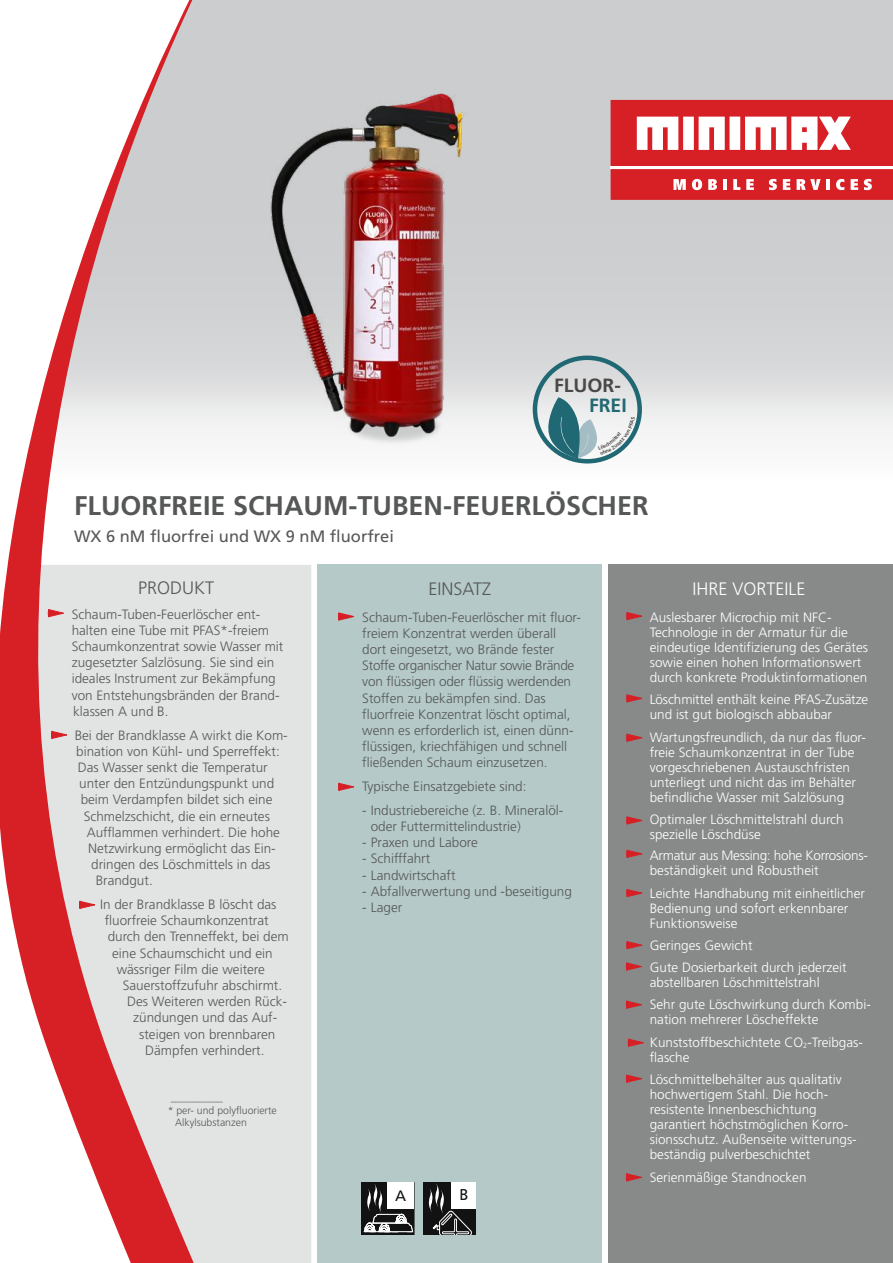
<style>
.page{position:relative;width:893px;height:1263px;background:#fff}
.page>*{position:absolute;margin:0;border:0;box-sizing:border-box;transform-origin:0 0}
.t1{font:700 27px "Frutiger CE";color:#565857}
.t2{font:700 19.2px "Frutiger CE";color:#4a4948}
.t3{font:700 19.2px "Frutiger CE";color:#236873}
.t4{font:300 18px "Frutiger CE";color:#565857}
.t5{font:300 18px "Frutiger CE";color:#fff}
.t6{font:16.5px "Frutiger CE";color:#565857}
.t7{font:15.6px "Frutiger BQ";color:#121212;scale:.96 1}
.t8{font:15px "Frutiger BQ";color:#121212}
.t9{font:300 13.5px/16.2px "Frutiger CE";color:#565857}
.t10{font:300 13.5px/15px "Frutiger CE";color:#fff}
.t11{font:300 13.5px/15px "Frutiger CE";letter-spacing:-.02em;color:#fff}
.t12{font:300 10.5px "Frutiger CE";color:#565857}
.t13{font:300 7.35px "Frutiger CE";color:#000}
</style>
<div class="page">
<img style="left:199px;top:0;width:694px;height:464px">
<div style="left:199px;top:565px;width:112px;height:698px;background:#e2e4e3"></div>
<div style="left:317px;top:565px;width:285px;height:698px;background:#b4c9c8"></div>
<svg style="left:338px;top:613px;width:16px;height:7px"></svg>
<div style="left:608px;top:565px;width:285px;height:698px;background:#878a89"></div>
<svg style="left:627px;top:694px;width:16px;height:8px"></svg>
<svg style="left:627px;top:734px;width:15px;height:8px"></svg>
<svg style="left:627px;top:816px;width:16px;height:8px"></svg>
<svg style="left:627px;top:889px;width:15px;height:8px"></svg>
<svg style="left:628px;top:1039px;width:16px;height:8px"></svg>
<svg style="left:611px;top:100px;width:282px;height:67px"></svg>
<div style="left:611px;top:169px;width:282px;height:31px;background:#d71f26"></div>
<svg style="left:673px;top:179px;width:13px;height:11px"></svg>
<svg style="left:692px;top:179px;width:10px;height:11px"></svg>
<svg style="left:708px;top:179px;width:9px;height:11px"></svg>
<hr style="left:723px;top:179px;width:4px;height:11px;background:#fff">
<svg style="left:733px;top:179px;width:7px;height:11px"></svg>
<svg style="left:746px;top:179px;width:8px;height:11px"></svg>
<svg style="left:769px;top:179px;width:8px;height:11px"></svg>
<svg style="left:783px;top:179px;width:7px;height:11px"></svg>
<svg style="left:797px;top:179px;width:24px;height:11px"></svg>
<hr style="left:826px;top:179px;width:4px;height:11px;background:#fff">
<svg style="left:836px;top:179px;width:8px;height:11px"></svg>
<svg style="left:851px;top:179px;width:7px;height:11px"></svg>
<svg style="left:864px;top:179px;width:8px;height:11px"></svg>
<hr style="left:611px;top:167px;width:282px;height:2px;background:#fff">
<svg style="left:423px;top:1182px;width:53px;height:53px"></svg>
<div style="left:451px;top:1182px;width:25px;height:26px;background:#fff"></div>
<svg style="left:0;top:0;width:199px;height:1263px"></svg>
<svg style="left:48px;top:609px;width:17px;height:8px"></svg>
<img style="left:258px;top:88px;width:217px;height:367px">
<svg style="left:338px;top:783px;width:16px;height:8px"></svg>
<svg style="left:627px;top:850px;width:15px;height:8px"></svg>
<svg style="left:627px;top:941px;width:15px;height:8px"></svg>
<svg style="left:626px;top:963px;width:16px;height:7px"></svg>
<svg style="left:626px;top:1173px;width:16px;height:8px"></svg>
<svg style="left:79px;top:901px;width:17px;height:8px"></svg>
<svg style="left:627px;top:612px;width:15px;height:8px"></svg>
<div style="left:361px;top:1182px;width:53px;height:53px;border:1px solid #121212"></div>
<div style="left:388px;top:1182px;width:26px;height:26px;background:#fff"></div>
<svg style="left:363px;top:1183px;width:51px;height:50px"></svg>
<svg style="left:626px;top:1001px;width:16px;height:7px"></svg>
<svg style="left:626px;top:1075px;width:16px;height:7px"></svg>
<div style="left:533px;top:356px;width:109px;height:107px;border:5px solid #206873;border-radius:50%"></div>
<svg style="left:547px;top:397px;width:88px;height:61px"></svg>
<h2 class="t2" style="left:554px;top:373px;width:68px">FLUOR-</h2>
<h2 class="t3" style="left:589px;top:394px;width:39px">FREI</h2>
<h1 class="t1" style="left:74px;top:490px;width:576px">FLUORFREIE SCHAUM-TUBEN-FEUERLÖSCHER</h1>
<p class="t6" style="left:74px;top:527px;width:321px">WX 6 nM fluorfrei und WX 9 nM fluorfrei</p>
<h3 class="t4" style="left:138px;top:577px;width:78px">PRODUKT</h3>
<h3 class="t4" style="left:428px;top:578px;width:64px">EINSATZ</h3>
<h3 class="t5" style="left:692px;top:578px;width:115px">IHRE VORTEILE</h3>
<p class="t13" style="left:551px;top:493px;width:86px">Daten liegen im Marketing</p>
<p class="t9" style="left:72px;top:606px;width:213px">Schaum-Tuben-Feuerlöscher ent&shy;halten eine Tube mit PFAS*-freiem<br>Schaumkonzentrat sowie Wasser mit zugesetzter Salzlösung. Sie sind ein ideales Instrument zur Bekämpfung von Entstehungsbränden der Brand&shy;klassen A und B.</p>
<p class="t9" style="left:75px;top:727px;width:215px">Bei der Brandklasse A wirkt die Kom-</p>
<p class="t9" style="left:76px;top:743px;width:205px">bination von Kühl- und Sperreffekt:</p>
<p class="t9" style="left:78px;top:759px;width:192px">Das Wasser senkt die Temperatur</p>
<p class="t9" style="left:79px;top:775px;width:197px">unter den Entzündungspunkt und</p>
<p class="t9" style="left:81px;top:791px;width:193px">beim Verdampfen bildet sich eine</p>
<p class="t9" style="left:84px;top:808px;width:188px">Schmelzschicht, die ein erneutes</p>
<p class="t9" style="left:87px;top:824px;width:195px">Aufflammen verhindert. Die hohe</p>
<p class="t9" style="left:88px;top:840px;width:188px">Netzwirkung ermöglicht das Ein-</p>
<p class="t9" style="left:91px;top:856px;width:181px">dringen des Löschmittels in das</p>
<p class="t9" style="left:96px;top:872px;width:59px">Brandgut.</p>
<p class="t9" style="left:100px;top:896px;width:178px">In der Brandklasse B löscht das</p>
<p class="t9" style="left:105px;top:912px;width:165px">fluorfreie Schaumkonzentrat</p>
<p class="t9" style="left:108px;top:928px;width:183px">durch den Trenneffekt, bei dem</p>
<p class="t9" style="left:112px;top:945px;width:162px">eine Schaumschicht und ein</p>
<p class="t9" style="left:117px;top:961px;width:150px">wässriger Film die weitere</p>
<p class="t9" style="left:123px;top:977px;width:161px">Sauerstoffzufuhr abschirmt.</p>
<p class="t9" style="left:127px;top:993px;width:161px">Des Weiteren werden Rück-</p>
<p class="t9" style="left:133px;top:1009px;width:144px">zündungen und das Auf-</p>
<p class="t9" style="left:139px;top:1026px;width:138px">steigen von brennbaren</p>
<p class="t9" style="left:145px;top:1042px;width:121px">Dämpfen verhindert.</p>
<p class="t12" style="left:171px;top:1091px;width:54px">__________</p>
<p class="t12" style="left:168px;top:1104px;width:111px">* per- und polyfluorierte</p>
<p class="t12" style="left:175px;top:1116px;width:73px">Alkylsubstanzen</p>
<p class="t9" style="left:362px;top:609px;width:220px">Schaum-Tuben-Feuerlöscher mit fluor&shy;freiem Konzentrat werden überall dort eingesetzt, wo Brände fester Stoffe organischer Natur sowie Brände von flüssigen oder flüssig werdenden Stoffen zu bekämpfen sind. Das fluorfreie Konzentrat löscht optimal, wenn es erforderlich ist, einen dünn&shy;flüssigen, kriechfähigen und schnell fließenden Schaum einzusetzen.</p>
<p class="t9" style="left:362px;top:778px;width:166px">Typische Einsatzgebiete sind:</p>
<p class="t9" style="left:371px;top:802px;width:194px;text-indent:-9px">- Industriebereiche (z. B. Mineralöl&shy;oder Futtermittelindustrie)</p>
<p class="t9" style="left:362px;top:834px;width:117px">- Praxen und Labore</p>
<p class="t9" style="left:362px;top:850px;width:69px">- Schifffahrt</p>
<p class="t9" style="left:362px;top:867px;width:95px">- Landwirtschaft</p>
<p class="t9" style="left:362px;top:883px;width:211px">- Abfallverwertung und -beseitigung</p>
<p class="t9" style="left:362px;top:899px;width:42px">- Lager</p>
<p class="t8" style="left:396px;top:1187px;width:12px">A</p>
<p class="t7" style="left:460px;top:1186px;width:10px">B</p>
<p class="t10" style="left:650px;top:609px;width:220px">Auslesbarer Microchip mit NFC-Technologie in der Armatur für die eindeutige Identifizierung des Gerätes sowie einen hohen Informationswert durch konkrete Produktinformationen</p>
<p class="t10" style="left:650px;top:692px;width:220px">Löschmittel enthält keine PFAS-Zusätze und ist gut biologisch abbaubar</p>
<p class="t10" style="left:650px;top:729px;width:218px">Wartungsfreundlich, da nur das fluor&shy;freie Schaumkonzentrat in der Tube vorgeschriebenen Austauschfristen unterliegt und nicht das im Behälter befindliche Wasser mit Salzlösung</p>
<p class="t10" style="left:650px;top:812px;width:195px">Optimaler Löschmittelstrahl durch spezielle Löschdüse</p>
<p class="t11" style="left:650px;top:848px;width:220px">Armatur aus Messing: hohe Korrosions&shy;beständigkeit und Robustheit</p>
<p class="t10" style="left:650px;top:885px;width:217px">Leichte Handhabung mit einheitlicher<br>Bedienung und sofort erkennbarer<br>Funktionsweise</p>
<p class="t10" style="left:650px;top:934px;width:199px;line-height:21.6px">Geringes Gewicht<br>Gute Dosierbarkeit durch jederzeit</p>
<p class="t10" style="left:650px;top:971px;width:223px;line-height:22.5px">abstellbaren Löschmittelstrahl<br>Sehr gute Löschwirkung durch Kombi-</p>
<p class="t10" style="left:650px;top:1008px;width:215px;line-height:22.5px">nation mehrerer Löscheffekte<br>Kunststoffbeschichtete CO<sub>2</sub>-Treibgas-</p>
<p class="t10" style="left:650px;top:1046px;width:193px;line-height:22.5px">flasche<br>Löschmittelbehälter aus qualitativ</p>
<p class="t10" style="left:650px;top:1087px;width:207px">hochwertigem Stahl. Die hoch&shy;resistente Innenbeschichtung garantiert höchstmöglichen Korro&shy;sionsschutz. Außenseite witterungs&shy;beständig pulverbeschichtet</p>
<p class="t10" style="left:650px;top:1169px;width:158px">Serienmäßige Standnocken</p>
</div>
